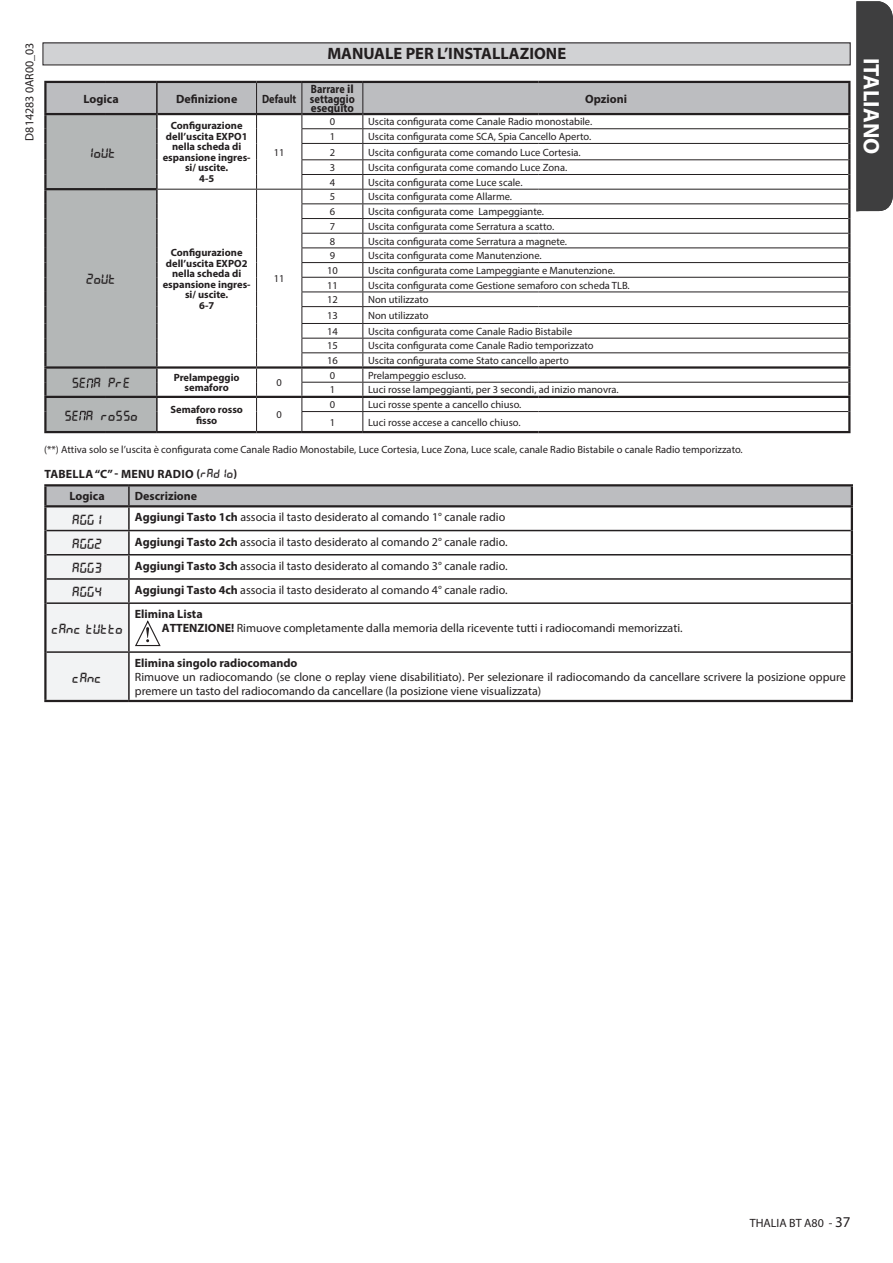
<style>
.page{position:relative;width:893px;height:1263px;background:#fff}
.page>*{position:absolute;margin:0;border:0;box-sizing:border-box;transform-origin:0 0}
.t1{font:700 22.5px "Myriad Pro";color:#fff}
.t2{font:700 16.5px "Myriad Pro";color:#231f20}
.t3{font:13.5px "Liquid Crystal";color:#231f20}
.t4{font:12px/14px "Myriad Pro";color:#231f20}
.t5{font:700 12px "Myriad Pro";color:#231f20}
.t6{font:700 12px/22px "Myriad Pro";letter-spacing:.02em;color:#231f20}
.t7{font:700 12px/9px "Myriad Pro";color:#231f20;text-align:justify;scale:.85 1}
.t8{font:700 12px "Myriad Pro";color:#231f20;scale:.86 1}
.t9{font:10.5px "Myriad Pro";color:#231f20}
.t10{font:700 10.5px/10.5px "Myriad Pro";color:#231f20;text-align:center}
.s1{font-family:"Liquid Crystal";font-weight:400}
.s2{font-weight:700}
.s3{font-size:15px}
</style>
<div class="page">
<div style="left:43px;top:43px;width:807px;height:22px;background:#d1d2d4"></div>
<div style="left:856px;top:1px;width:37px;height:210px;background:#3e3e3f"></div>
<hr style="left:44px;top:81px;width:62px;height:2px;background:#231f20">
<hr style="left:106px;top:81px;width:51px;height:2px;background:#231f20">
<hr style="left:157px;top:81px;width:100px;height:2px;background:#231f20">
<hr style="left:257px;top:81px;width:45px;height:2px;background:#231f20">
<hr style="left:302px;top:81px;width:61px;height:2px;background:#231f20">
<hr style="left:363px;top:81px;width:175px;height:2px;background:#231f20">
<hr style="left:538px;top:81px;width:312px;height:2px;background:#231f20">
<hr style="left:44px;top:431px;width:62px;height:2px;background:#231f20">
<hr style="left:106px;top:431px;width:51px;height:2px;background:#231f20">
<hr style="left:157px;top:431px;width:100px;height:2px;background:#231f20">
<hr style="left:257px;top:431px;width:45px;height:2px;background:#231f20">
<hr style="left:302px;top:431px;width:61px;height:2px;background:#231f20">
<hr style="left:363px;top:431px;width:175px;height:2px;background:#231f20">
<hr style="left:538px;top:431px;width:312px;height:2px;background:#231f20">
<svg style="left:44px;top:82px;width:806px;height:350px"></svg>
<hr style="left:44px;top:484px;width:85px;height:2px;background:#231f20">
<hr style="left:44px;top:486px;width:3px;height:19px;background:#231f20">
<hr style="left:129px;top:484px;width:724px;height:2px;background:#231f20">
<hr style="left:44px;top:507px;width:3px;height:23px;background:#231f20">
<hr style="left:44px;top:505px;width:85px;height:2px;background:#231f20">
<hr style="left:44px;top:530px;width:3px;height:25px;background:#231f20">
<hr style="left:44px;top:555px;width:3px;height:24px;background:#231f20">
<hr style="left:44px;top:579px;width:3px;height:24px;background:#231f20">
<hr style="left:44px;top:603px;width:3px;height:49px;background:#231f20">
<hr style="left:44px;top:652px;width:3px;height:48px;background:#231f20">
<hr style="left:44px;top:700px;width:85px;height:2px;background:#231f20">
<hr style="left:129px;top:700px;width:724px;height:2px;background:#231f20">
<svg style="left:45px;top:485px;width:808px;height:216px"></svg>
<p class="t4" style="left:22px;top:141px;width:100px;rotate:-90deg">D814283 0AR00_03</p>
<h2 class="t2" style="left:327px;top:43px;width:240px">MANUALE PER L’INSTALLAZIONE</h2>
<p class="t5" style="left:84px;top:91px;width:37px">Logica</p>
<p class="t5" style="left:176px;top:91px;width:63px">Definizione</p>
<p class="t8" style="left:262px;top:91px;width:41px">Default</p>
<p class="t7" style="left:310px;top:85px;width:54px">Barrare il settaggio eseguito</p>
<p class="t5" style="left:585px;top:91px;width:43px">Opzioni</p>
<p class="t3" style="left:86px;top:147px;width:31px">1OUT</p>
<p class="t9" style="left:330px;top:115px;width:7px">0</p>
<p class="t9" style="left:368px;top:115px;width:226px">Uscita configurata come Canale Radio monostabile.</p>
<p class="t9" style="left:330px;top:130px;width:7px">1</p>
<p class="t9" style="left:368px;top:130px;width:225px">Uscita configurata come SCA, Spia Cancello Aperto.</p>
<p class="t9" style="left:330px;top:146px;width:7px">2</p>
<p class="t9" style="left:368px;top:146px;width:214px">Uscita configurata come comando Luce Cortesia.</p>
<p class="t9" style="left:330px;top:161px;width:7px">3</p>
<p class="t9" style="left:368px;top:161px;width:201px">Uscita configurata come comando Luce Zona.</p>
<p class="t9" style="left:330px;top:176px;width:7px">4</p>
<p class="t9" style="left:368px;top:176px;width:156px">Uscita configurata come Luce scale.</p>
<p class="t10" style="left:163px;top:120px;width:89px">Configurazione dell’uscita EXPO1 nella scheda di espansione ingres&shy;si/ uscite.<br>4-5</p>
<p class="t9" style="left:274px;top:146px;width:12px">11</p>
<p class="t3" style="left:86px;top:274px;width:31px">2OUT</p>
<p class="t10" style="left:163px;top:247px;width:89px">Configurazione dell’uscita EXPO2 nella scheda di espansione ingres&shy;si/ uscite.<br>6-7</p>
<p class="t9" style="left:274px;top:272px;width:12px">11</p>
<p class="t3" style="left:72px;top:377px;width:60px">SE A PRE</p>
<p class="t10" style="left:174px;top:372px;width:67px">Prelampeggio semaforo</p>
<p class="t9" style="left:277px;top:376px;width:7px">0</p>
<p class="t9" style="left:330px;top:190px;width:7px">5</p>
<p class="t9" style="left:368px;top:190px;width:145px">Uscita configurata come Allarme.</p>
<p class="t9" style="left:330px;top:205px;width:7px">6</p>
<p class="t9" style="left:368px;top:205px;width:177px">Uscita configurata come Lampeggiante.</p>
<p class="t9" style="left:330px;top:220px;width:7px">7</p>
<p class="t9" style="left:368px;top:220px;width:188px">Uscita configurata come Serratura a scatto.</p>
<p class="t9" style="left:330px;top:234px;width:7px">8</p>
<p class="t9" style="left:368px;top:234px;width:201px">Uscita configurata come Serratura a magnete.</p>
<p class="t9" style="left:330px;top:249px;width:7px">9</p>
<p class="t9" style="left:368px;top:249px;width:175px">Uscita configurata come Manutenzione.</p>
<p class="t9" style="left:327px;top:264px;width:12px">10</p>
<p class="t9" style="left:368px;top:264px;width:248px">Uscita configurata come Lampeggiante e Manutenzione.</p>
<p class="t9" style="left:327px;top:279px;width:12px">11</p>
<p class="t9" style="left:368px;top:279px;width:263px">Uscita configurata come Gestione semaforo con scheda TLB.</p>
<p class="t9" style="left:327px;top:293px;width:12px">12</p>
<p class="t9" style="left:368px;top:293px;width:62px">Non utilizzato</p>
<p class="t9" style="left:327px;top:309px;width:12px">13</p>
<p class="t9" style="left:368px;top:309px;width:62px">Non utilizzato</p>
<p class="t9" style="left:327px;top:325px;width:12px">14</p>
<p class="t9" style="left:368px;top:325px;width:206px">Uscita configurata come Canale Radio Bistabile</p>
<p class="t9" style="left:327px;top:339px;width:12px">15</p>
<p class="t9" style="left:368px;top:339px;width:227px">Uscita configurata come Canale Radio temporizzato</p>
<p class="t9" style="left:327px;top:354px;width:12px">16</p>
<p class="t9" style="left:368px;top:354px;width:202px">Uscita configurata come Stato cancello aperto</p>
<p class="t9" style="left:330px;top:369px;width:7px">0</p>
<p class="t9" style="left:368px;top:369px;width:99px">Prelampeggio escluso.</p>
<p class="t9" style="left:330px;top:383px;width:7px">1</p>
<p class="t9" style="left:368px;top:383px;width:252px">Luci rosse lampeggianti, per 3 secondi, ad inizio manovra.</p>
<p class="t9" style="left:330px;top:398px;width:7px">0</p>
<p class="t9" style="left:368px;top:398px;width:155px">Luci rosse spente a cancello chiuso.</p>
<p class="t9" style="left:330px;top:416px;width:7px">1</p>
<p class="t9" style="left:368px;top:416px;width:154px">Luci rosse accese a cancello chiuso.</p>
<p class="t9" style="left:44px;top:443px;width:700px">(**) Attiva solo se l’uscita è configurata come Canale Radio Monostabile, Luce Cortesia, Luce Zona, Luce scale, canale Radio Bistabile o canale Radio temporizzato.</p>
<p class="t6" style="left:70px;top:463px;width:169px;text-indent:-25px">TABELLA “C” - MENU RADIO (<span class="s1">RADIO</span>)<br>Logica</p>
<p class="t3" style="left:64px;top:410px;width:75px">SE A ROSSO</p>
<p class="t10" style="left:170px;top:404px;width:74px">Semaforo rosso fisso</p>
<p class="t9" style="left:277px;top:408px;width:7px">0</p>
<p class="t5" style="left:135px;top:488px;width:64px">Descrizione</p>
<p class="t3" style="left:72px;top:514px;width:31px">AGG1</p>
<p class="t4" style="left:135px;top:510px;width:372px"><span class="s2">Aggiungi Tasto 1ch</span> associa il tasto desiderato al comando 1° canale radio</p>
<p class="t3" style="left:72px;top:538px;width:31px">AGG2</p>
<p class="t4" style="left:135px;top:534px;width:374px"><span class="s2">Aggiungi Tasto 2ch</span> associa il tasto desiderato al comando 2° canale radio.</p>
<p class="t3" style="left:72px;top:562px;width:31px">AGG3</p>
<p class="t4" style="left:135px;top:559px;width:374px"><span class="s2">Aggiungi Tasto 3ch</span> associa il tasto desiderato al comando 3° canale radio.</p>
<p class="t3" style="left:72px;top:586px;width:31px">AGG4</p>
<p class="t4" style="left:135px;top:583px;width:374px"><span class="s2">Aggiungi Tasto 4ch</span> associa il tasto desiderato al comando 4° canale radio.</p>
<p class="t3" style="left:51px;top:623px;width:73px">CANC TUTTO</p>
<p class="t4" style="left:162px;top:607px;width:522px;text-indent:-27px"><span class="s2">Elimina Lista<br>ATTENZIONE!</span> Rimuove completamente dalla memoria della ricevente tutti i radiocomandi memorizzati.</p>
<p class="t3" style="left:72px;top:672px;width:31px">CANC</p>
<p class="t5" style="left:135px;top:655px;width:164px">Elimina singolo radiocomando</p>
<p class="t4" style="left:135px;top:670px;width:712px">Rimuove un radiocomando (se clone o replay viene disabilitiato). Per selezionare il radiocomando da cancellare scrivere la posizione oppure premere un tasto del radiocomando da cancellare (la posizione viene visualizzata)</p>
<h1 class="t1" style="left:886px;top:58px;width:98px;rotate:90deg">ITALIANO</h1>
<p class="t4" style="left:750px;top:1216px;width:102px">THALIA BT A80 - <span class="s3">37</span></p>
</div>
